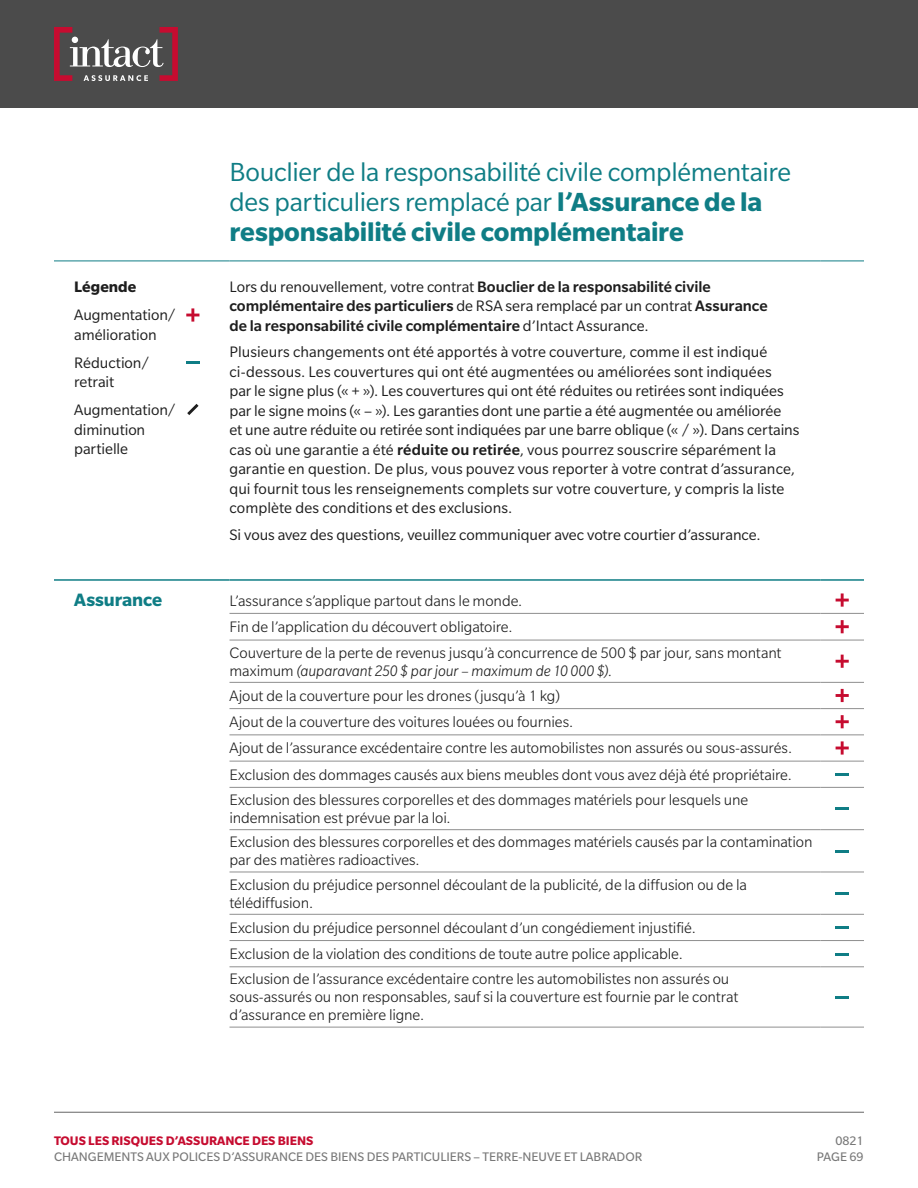
<style>
.page{position:relative;width:918px;height:1188px;background:#fff}
.page>*{position:absolute;margin:0;border:0;box-sizing:border-box;transform-origin:0 0}
.Display{font:28.5px/30px "Slate Std";letter-spacing:-.01em;color:#0f7d85}
.t1{font:700 19.5px "Slate Std";letter-spacing:-.005em;color:#0f7d85}
.Body__table{font:300 16.5px/18px "Slate Std";letter-spacing:-.005em;color:#1e1e1e}
.Body__Intro{font:16.5px/19.5px "Slate Std";color:#1e1e1e}
.Body__Intro-2{font:500 16.5px/19.5px "Slate Std";color:#1e1e1e}
.Legend{font:16.5px/19.5px "Slate Std";letter-spacing:-.005em;color:#1e1e1e}
.Legend-2{font:700 16.5px "Slate Std";color:#1e1e1e}
.t2{font:13.5px/16.2px "Slate Std";color:#787878;text-align:right}
.t3{font:700 13.5px "Slate Std";color:#c60c30}
.s1{font-weight:700}
.s2{font-weight:400}
.s3{font-weight:500}
.s4{font-style:italic}
</style>
<div class="page">
<div style="left:0;top:0;width:918px;height:108px;background:#4b4b4b"></div>
<hr style="left:54px;top:1112px;width:810px;height:1px;background:#666">
<svg style="left:54px;top:27px;width:124px;height:54px"></svg>
<hr style="left:820px;top:613px;width:44px;height:1px;background:#8f8f8f">
<hr style="left:820px;top:640px;width:44px;height:1px;background:#8f8f8f">
<hr style="left:54px;top:261px;width:176px;height:1px;background:#0f7d85">
<hr style="left:230px;top:261px;width:590px;height:1px;background:#0f7d85">
<hr style="left:820px;top:261px;width:44px;height:1px;background:#0f7d85">
<hr style="left:230px;top:613px;width:590px;height:1px;background:#8f8f8f">
<hr style="left:230px;top:640px;width:590px;height:1px;background:#8f8f8f">
<hr style="left:230px;top:682px;width:590px;height:1px;background:#8f8f8f">
<hr style="left:820px;top:682px;width:44px;height:1px;background:#8f8f8f">
<hr style="left:230px;top:708px;width:590px;height:1px;background:#8f8f8f">
<hr style="left:820px;top:708px;width:44px;height:1px;background:#8f8f8f">
<hr style="left:230px;top:735px;width:590px;height:1px;background:#8f8f8f">
<hr style="left:820px;top:735px;width:44px;height:1px;background:#8f8f8f">
<hr style="left:230px;top:761px;width:590px;height:1px;background:#8f8f8f">
<hr style="left:820px;top:761px;width:44px;height:1px;background:#8f8f8f">
<hr style="left:230px;top:787px;width:590px;height:1px;background:#8f8f8f">
<hr style="left:820px;top:787px;width:44px;height:1px;background:#8f8f8f">
<hr style="left:230px;top:829px;width:590px;height:1px;background:#8f8f8f">
<hr style="left:820px;top:829px;width:44px;height:1px;background:#8f8f8f">
<hr style="left:230px;top:872px;width:590px;height:1px;background:#8f8f8f">
<hr style="left:820px;top:872px;width:44px;height:1px;background:#8f8f8f">
<hr style="left:230px;top:914px;width:590px;height:1px;background:#8f8f8f">
<hr style="left:820px;top:914px;width:44px;height:1px;background:#8f8f8f">
<hr style="left:230px;top:940px;width:590px;height:1px;background:#8f8f8f">
<hr style="left:820px;top:940px;width:44px;height:1px;background:#8f8f8f">
<hr style="left:230px;top:967px;width:590px;height:1px;background:#8f8f8f">
<hr style="left:820px;top:967px;width:44px;height:1px;background:#8f8f8f">
<hr style="left:230px;top:1027px;width:590px;height:1px;background:#8f8f8f">
<hr style="left:820px;top:1027px;width:44px;height:1px;background:#8f8f8f">
<hr style="left:820px;top:579px;width:44px;height:2px;background:#0f7d85">
<hr style="left:54px;top:579px;width:176px;height:2px;background:#0f7d85">
<hr style="left:230px;top:579px;width:590px;height:2px;background:#0f7d85">
<svg style="left:187px;top:404px;width:12px;height:11px"></svg>
<svg style="left:186px;top:361px;width:13px;height:3px"></svg>
<svg style="left:186px;top:308px;width:13px;height:14px"></svg>
<svg style="left:836px;top:593px;width:13px;height:14px"></svg>
<svg style="left:836px;top:620px;width:13px;height:13px"></svg>
<svg style="left:836px;top:655px;width:13px;height:13px"></svg>
<svg style="left:836px;top:689px;width:13px;height:13px"></svg>
<svg style="left:836px;top:715px;width:13px;height:13px"></svg>
<svg style="left:836px;top:741px;width:13px;height:14px"></svg>
<svg style="left:836px;top:773px;width:13px;height:3px"></svg>
<svg style="left:836px;top:807px;width:13px;height:3px"></svg>
<svg style="left:836px;top:850px;width:13px;height:3px"></svg>
<svg style="left:836px;top:892px;width:13px;height:3px"></svg>
<svg style="left:836px;top:926px;width:13px;height:3px"></svg>
<svg style="left:836px;top:953px;width:13px;height:2px"></svg>
<svg style="left:836px;top:996px;width:13px;height:3px"></svg>
<p class="Legend-2" style="left:74px;top:278px;width:64px">Légende</p>
<p class="Legend" style="left:74px;top:305px;width:103px">Augmentation/ amélioration</p>
<p class="Legend" style="left:74px;top:353px;width:77px">Réduction/ retrait</p>
<p class="Legend" style="left:74px;top:400px;width:103px">Augmentation/ diminution partielle</p>
<p class="Display" style="left:230px;top:156px;width:563px">Bouclier de la responsabilité civile complémentaire des particuliers remplacé par <span class="s1">l’Assurance de la responsabilité civile complémentaire</span></p>
<p class="Body__Intro-2" style="left:229px;top:277px;width:540px"><span class="s2">Lors du renouvellement, votre contrat</span> Bouclier de la responsabilité civile complémentaire des particuliers <span class="s2">de RSA sera remplacé par un contrat</span> Assurance de la responsabilité civile complémentaire <span class="s2">d’Intact Assurance.</span></p>
<p class="Body__Intro" style="left:229px;top:342px;width:571px">Plusieurs changements ont été apportés à votre couverture, comme il est indiqué ci-dessous. Les couvertures qui ont été augmentées ou améliorées sont indiquées<br>par le signe plus (« + »). Les couvertures qui ont été réduites ou retirées sont indiquées par le signe moins (« – »). Les garanties dont une partie a été augmentée ou améliorée<br>et une autre réduite ou retirée sont indiquées par une barre oblique (« / »). Dans certains cas où une garantie a été <span class="s3">réduite ou retirée</span>, vous pourrez souscrire séparément la garantie en question. De plus, vous pouvez vous reporter à votre contrat d’assurance, qui fournit tous les renseignements complets sur votre couverture, y compris la liste complète des conditions et des exclusions.</p>
<p class="Body__Intro" style="left:229px;top:524px;width:533px">Si vous avez des questions, veuillez communiquer avec votre courtier d’assurance.</p>
<h2 class="t1" style="left:74px;top:589px;width:90px">Assurance</h2>
<p class="Body__table" style="left:230px;top:592px;width:294px">L’assurance s’applique partout dans le monde.</p>
<p class="Body__table" style="left:230px;top:618px;width:285px">Fin de l’application du découvert obligatoire.</p>
<p class="Body__table" style="left:230px;top:643px;width:554px">Couverture de la perte de revenus jusqu’à concurrence de 500 $ par jour, sans montant maximum <span class="s4">(auparavant 250 $ par jour – maximum de 10 000 $).</span></p>
<p class="Body__table" style="left:230px;top:687px;width:332px">Ajout de la couverture pour les drones (jusqu’à 1 kg)</p>
<p class="Body__table" style="left:230px;top:713px;width:345px">Ajout de la couverture des voitures louées ou fournies.</p>
<p class="Body__table" style="left:230px;top:739px;width:564px">Ajout de l’assurance excédentaire contre les automobilistes non assurés ou sous-assurés.</p>
<p class="Body__table" style="left:230px;top:765px;width:564px">Exclusion des dommages causés aux biens meubles dont vous avez déjà été propriétaire.</p>
<p class="Body__table" style="left:230px;top:791px;width:520px">Exclusion des blessures corporelles et des dommages matériels pour lesquels une indemnisation est prévue par la loi.</p>
<p class="Body__table" style="left:230px;top:833px;width:585px">Exclusion des blessures corporelles et des dommages matériels causés par la contamination par des matières radioactives.</p>
<p class="Body__table" style="left:230px;top:875px;width:519px">Exclusion du préjudice personnel découlant de la publicité, de la diffusion ou de la télédiffusion.</p>
<p class="Body__table" style="left:230px;top:919px;width:468px">Exclusion du préjudice personnel découlant d’un congédiement injustifié.</p>
<p class="Body__table" style="left:230px;top:945px;width:455px">Exclusion de la violation des conditions de toute autre police applicable.</p>
<p class="Body__table" style="left:230px;top:970px;width:510px">Exclusion de l’assurance excédentaire contre les automobilistes non assurés ou sous-assurés ou non responsables, sauf si la couverture est fournie par le contrat d’assurance en première ligne.</p>
<p class="t3" style="left:54px;top:1133px;width:261px">TOUS LES RISQUES D’ASSURANCE DES BIENS</p>
<p class="t2" style="left:54px;top:1149px;width:590px">CHANGEMENTS AUX POLICES D’ASSURANCE DES BIENS DES PARTICULIERS – TERRE-NEUVE ET LABRADOR</p>
<p class="t2" style="left:817px;top:1132px;width:48px">0821<br>PAGE 69</p>
</div>
